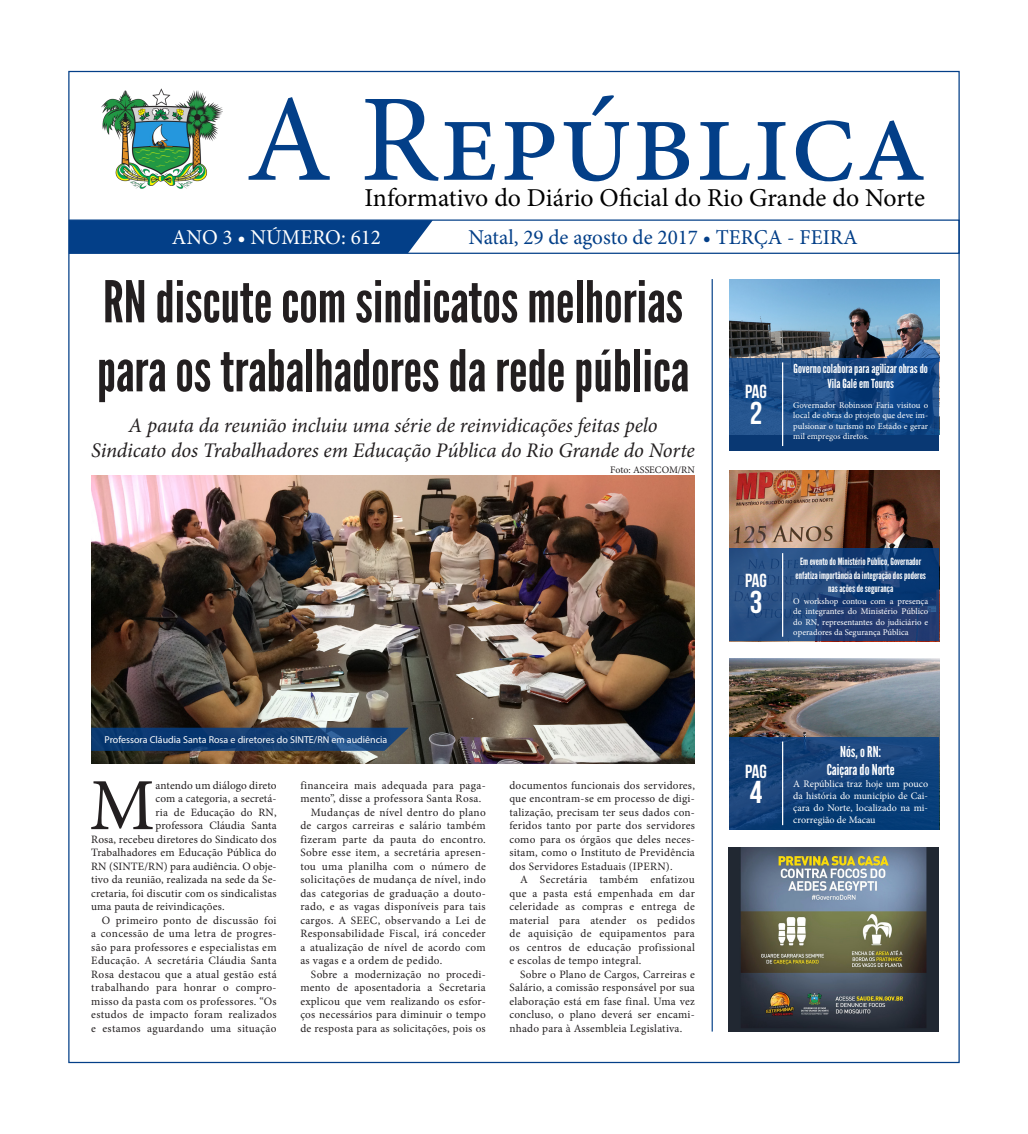
<style>
.page{position:relative;width:1028px;height:1134px;background:#fff}
.page>*{position:absolute;margin:0;border:0;box-sizing:border-box;transform-origin:0 0}
.t1{font:124.25px "Minion Pro";color:#033f88}
.Parágrafo_1__c_Capit{font:73.5px "Minion Pro";color:#231f20}
.Título_menor_central{font:57.5px/69px "League Gothic";color:#231f20}
.t2{font:31.62px "Bebas Neue";color:#fff}
.t3{font:25.75px "Minion Pro";color:#000}
.t4{font:21.12px "Minion Pro";color:#033f88}
.t5{font:21.12px "Minion Pro";color:#fff}
.Parágrafo_Básico_1{font:italic 20.75px/24.9px "Minion Pro";letter-spacing:-.005em;color:#231f20;text-align:center}
.t6{font:19px "Bebas Neue";letter-spacing:-.005em;color:#fff}
.Titulo{font:15px "League Gothic";color:#fff}
.Titulo-2{font:12.5px/15px "League Gothic";color:#fff;text-align:center}
.Parágrafo_básico_2{font:11.25px/13.5px "Minion Pro";letter-spacing:.025em;color:#231f20;text-align:justify}
.Parágrafo_1__c_Capit-2{font:11.25px "Minion Pro";letter-spacing:.01em;color:#231f20}
.Titulo-3{font:10px/13.8px "League Gothic";color:#fff;text-align:center}
.t7{font:10px/12px "Minion Pro";color:#fff;text-align:justify}
.t8{font:10px "Myriad Pro";color:#fff}
.Créditos{font:10px "Minion Pro";letter-spacing:-.005em;color:#231f20}
.t9{font:8.75px/10.5px "Minion Pro";color:#fff;text-align:justify}
</style>
<div class="page">
<div style="left:69px;top:219px;width:890px;height:35px;border:1px solid #033f88"></div>
<img style="left:91px;top:475px;width:604px;height:288px">
<div style="left:69px;top:220px;width:364px;height:33px;background:#033f88"></div>
<hr style="left:711px;top:279px;width:2px;height:752px;background:#033f88">
<img style="left:102px;top:88px;width:120px;height:100px">
<img style="left:729px;top:280px;width:210px;height:78px">
<img style="left:729px;top:470px;width:210px;height:79px">
<img style="left:729px;top:659px;width:210px;height:78px">
<svg style="left:729px;top:358px;width:210px;height:92px;background:#164783"></svg>
<svg style="left:729px;top:549px;width:210px;height:92px;background:#1f447b"></svg>
<svg style="left:729px;top:737px;width:210px;height:92px;background:#114079"></svg>
<hr style="left:782px;top:362px;width:1px;height:84px;background:#fff">
<hr style="left:782px;top:553px;width:1px;height:84px;background:#fff">
<hr style="left:782px;top:741px;width:1px;height:84px;background:#fff">
<img style="left:728px;top:847px;width:210px;height:185px">
<svg style="left:91px;top:728px;width:318px;height:23px;background:#153f73"></svg>
<p class="t1" style="left:246px;top:57px;width:682px">A República</p>
<p class="t3" style="left:364px;top:181px;width:562px">Informativo do Diário Oficial do Rio Grande do Norte</p>
<p class="t5" style="left:172px;top:223px;width:211px">ANO 3 • NÚMERO: 612</p>
<p class="t4" style="left:468px;top:223px;width:391px">Natal, 29 de agosto de 2017 • TERÇA - FEIRA</p>
<p class="Título_menor_central" style="left:97px;top:268px;width:594px">RN discute com sindicatos melhorias para os trabalhadores da rede pública</p>
<p class="Parágrafo_Básico_1" style="left:91px;top:413px;width:605px">A pauta da reunião incluiu uma série de reinvidicações feitas pelo<br>Sindicato dos Trabalhadores em Educação Pública do Rio Grande do Norte</p>
<p class="Créditos" style="left:610px;top:463px;width:86px">Foto: ASSECOM/RN</p>
<p class="t8" style="left:104px;top:734px;width:284px">Professora Cláudia Santa Rosa e diretores do SINTE/RN em audiência</p>
<p class="Parágrafo_1__c_Capit" style="left:89px;top:756px;width:67px">M</p>
<p class="Parágrafo_1__c_Capit-2" style="left:156px;top:777px;width:123px">antendo um diálogo direto</p>
<p class="Parágrafo_1__c_Capit-2" style="left:156px;top:791px;width:123px">com a categoria, a secretá-</p>
<p class="Parágrafo_1__c_Capit-2" style="left:156px;top:804px;width:123px">ria de Educação do RN,</p>
<p class="Parágrafo_1__c_Capit-2" style="left:156px;top:818px;width:123px">professora Cláudia Santa</p>
<p class="Parágrafo_1__c_Capit-2" style="left:91px;top:831px;width:187px">Rosa, recebeu diretores do Sindicato dos</p>
<p class="Parágrafo_1__c_Capit-2" style="left:91px;top:845px;width:187px">Trabalhadores em Educação Pública do</p>
<p class="Parágrafo_1__c_Capit-2" style="left:91px;top:858px;width:187px">RN (SINTE/RN) para audiência. O obje-</p>
<p class="Parágrafo_1__c_Capit-2" style="left:91px;top:872px;width:187px">tivo da reunião, realizada na sede da Se-</p>
<p class="Parágrafo_1__c_Capit-2" style="left:91px;top:885px;width:187px">cretaria, foi discutir com os sindicalistas</p>
<p class="Parágrafo_1__c_Capit-2" style="left:91px;top:899px;width:135px">uma pauta de reivindicações.</p>
<p class="Parágrafo_básico_2" style="left:91px;top:913px;width:187px;text-indent:11px">O primeiro ponto de discussão foi a concessão de uma letra de progres&shy;são para professores e especialistas em Educação. A secretária Cláudia Santa Rosa destacou que a atual gestão está trabalhando para honrar o compro&shy;misso da pasta com os professores. “Os estudos de impacto foram realizados e estamos aguardando uma situação</p>
<p class="Parágrafo_básico_2" style="left:300px;top:778px;width:187px">financeira mais adequada para paga&shy;mento”, disse a professora Santa Rosa.</p>
<p class="Parágrafo_básico_2" style="left:300px;top:805px;width:187px;text-indent:11px">Mudanças de nível dentro do plano de cargos carreiras e salário também fizeram parte da pauta do encontro.<br>Sobre esse item, a secretária apresen&shy;tou uma planilha com o número de solicitações de mudança de nível, indo das categorias de graduação a douto&shy;rado, e as vagas disponíveis para tais cargos. A SEEC, observando a Lei de Responsabilidade Fiscal, irá conceder a atualização de nível de acordo com as vagas e a ordem de pedido.</p>
<p class="Parágrafo_básico_2" style="left:300px;top:967px;width:187px;text-indent:11px">Sobre a modernização no procedi&shy;mento de aposentadoria a Secretaria explicou que vem realizando os esfor&shy;ços necessários para diminuir o tempo de resposta para as solicitações, pois os</p>
<p class="Parágrafo_básico_2" style="left:509px;top:778px;width:187px">documentos funcionais dos servidores, que encontram-se em processo de digi&shy;talização, precisam ter seus dados con&shy;feridos tanto por parte dos servidores como para os órgãos que deles neces&shy;sitam, como o Instituto de Previdência dos Servidores Estaduais (IPERN).</p>
<p class="Parágrafo_básico_2" style="left:509px;top:873px;width:187px;text-indent:11px">A Secretária também enfatizou que a pasta está empenhada em dar celeridade as compras e entrega de material para atender os pedidos de aquisição de equipamentos para os centros de educação profissional e escolas de tempo integral.</p>
<p class="Parágrafo_básico_2" style="left:509px;top:967px;width:187px;text-indent:11px">Sobre o Plano de Cargos, Carreiras e Salário, a comissão responsável por sua elaboração está em fase final. Uma vez concluso, o plano deverá ser encami&shy;nhado para à Assembleia Legislativa.</p>
<p class="t6" style="left:745px;top:381px;width:23px">PAG</p>
<p class="t2" style="left:749px;top:396px;width:14px">2</p>
<p class="Titulo-2" style="left:793px;top:362px;width:136px">Governo colabora para agilizar obras do<br>Vila Galé em Touros</p>
<p class="t9" style="left:793px;top:400px;width:136px">Governador Robinson Faria visitou o local de obras do projeto que deve im&shy;pulsionar o turismo no Estado e gerar mil empregos diretos.</p>
<p class="t6" style="left:745px;top:570px;width:23px">PAG</p>
<p class="t2" style="left:749px;top:585px;width:14px">3</p>
<p class="Titulo-3" style="left:795px;top:554px;width:132px">Em evento do Ministério Público, Governador enfatiza importância da integração dos poderes nas ações de segurança</p>
<p class="t9" style="left:793px;top:596px;width:136px">O workshop contou com a presença de integrantes do Ministério Público do RN, representantes do judiciário e operadores da Segurança Pública</p>
<p class="Titulo" style="left:840px;top:743px;width:42px">Nós, o RN:</p>
<p class="t6" style="left:745px;top:760px;width:23px">PAG</p>
<p class="Titulo" style="left:826px;top:761px;width:69px">Caiçara do Norte</p>
<p class="t2" style="left:749px;top:775px;width:14px">4</p>
<p class="t7" style="left:793px;top:777px;width:136px">A República traz hoje um pouco da história do município de Cai&shy;çara do Norte, localizado na mi&shy;crorregião de Macau</p>
</div>
